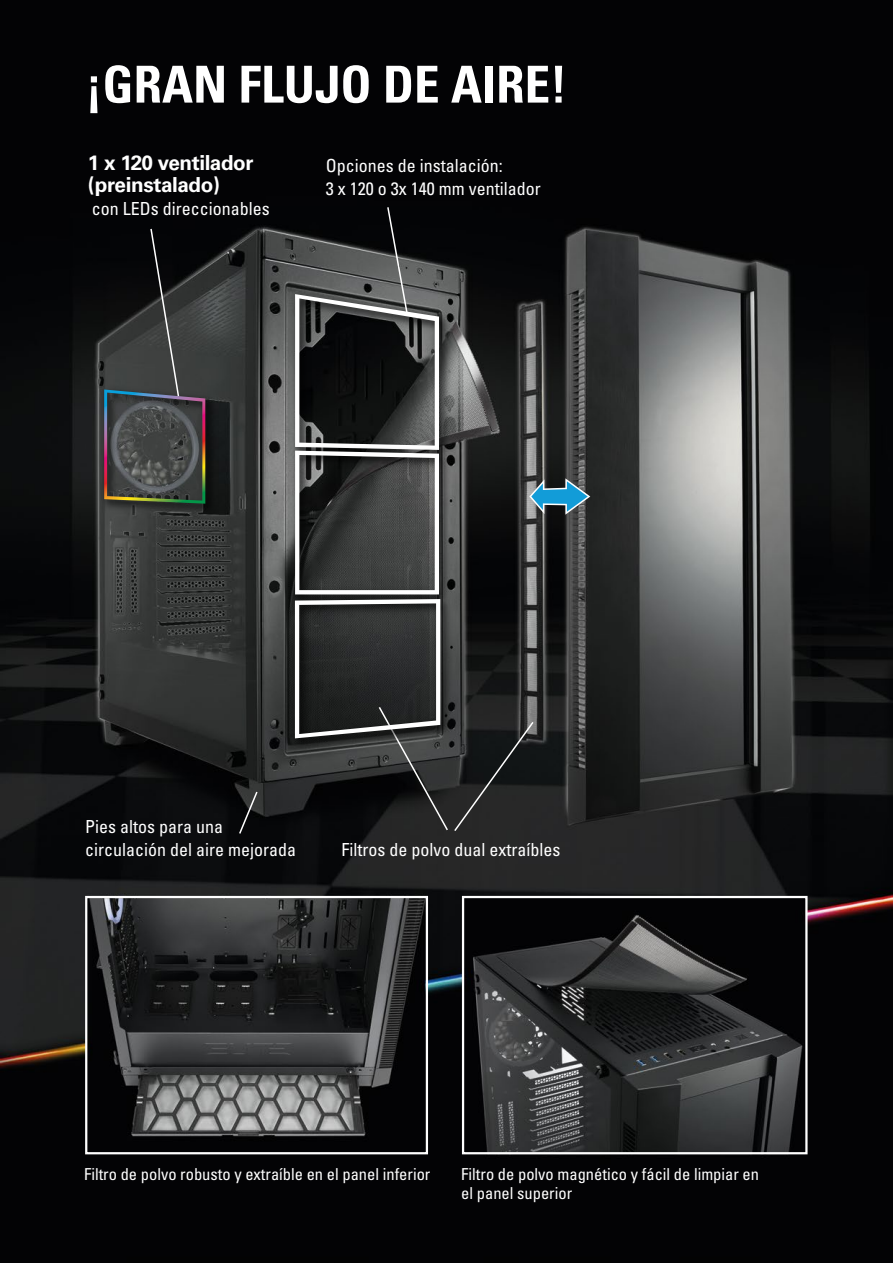
<style>
.page{position:relative;width:893px;height:1263px;background:#fff}
.page>*{position:absolute;margin:0;border:0;box-sizing:border-box;transform-origin:0 0}
.t1{font:700 condensed 51px "Univers";color:#fff}
.t2{font:700 20.7px/22.5px "Univers";letter-spacing:-.02em;color:#fff}
.t3{font:condensed 18px/22.5px "Univers";color:#fff}
.t4{font:condensed 16.5px/19.5px "Univers";color:#fff}
</style>
<div class="page">
<img style="left:0;top:0;width:893px;height:1263px">
<img style="left:97px;top:382px;width:122px;height:135px">
<img style="left:287px;top:286px;width:8px;height:157px">
<div style="left:462px;top:896px;width:346px;height:258px;border:2px solid #fff"></div>
<div style="left:85px;top:896px;width:343px;height:258px;border:2px solid #fff"></div>
<svg style="left:238px;top:790px;width:21px;height:45px"></svg>
<svg style="left:104px;top:227px;width:101px;height:277px;background:#373837"></svg>
<img style="left:287px;top:443px;width:8px;height:149px">
<img style="left:287px;top:592px;width:8px;height:162px">
<svg style="left:295px;top:206px;width:295px;height:627px;background:#353737"></svg>
<h1 class="t1" style="left:85px;top:53px;width:483px">¡GRAN FLUJO DE AIRE!</h1>
<p class="t2" style="left:88px;top:151px;width:167px">1 x 120 ventilador (preinstalado)</p>
<p class="t3" style="left:92px;top:197px;width:179px">con LEDs direccionables</p>
<p class="t3" style="left:326px;top:154px;width:216px">Opciones de instalación:<br>3 x 120 o 3x 140 mm ventilador</p>
<p class="t3" style="left:85px;top:815px;width:212px">Pies altos para una circulación del aire mejorada</p>
<p class="t3" style="left:342px;top:838px;width:220px">Filtros de polvo dual extraíbles</p>
<p class="t4" style="left:84px;top:1164px;width:348px">Filtro de polvo robusto y extraíble en el panel inferior</p>
<p class="t4" style="left:461px;top:1164px;width:299px">Filtro de polvo magnético y fácil de limpiar en el panel superior</p>
</div>
